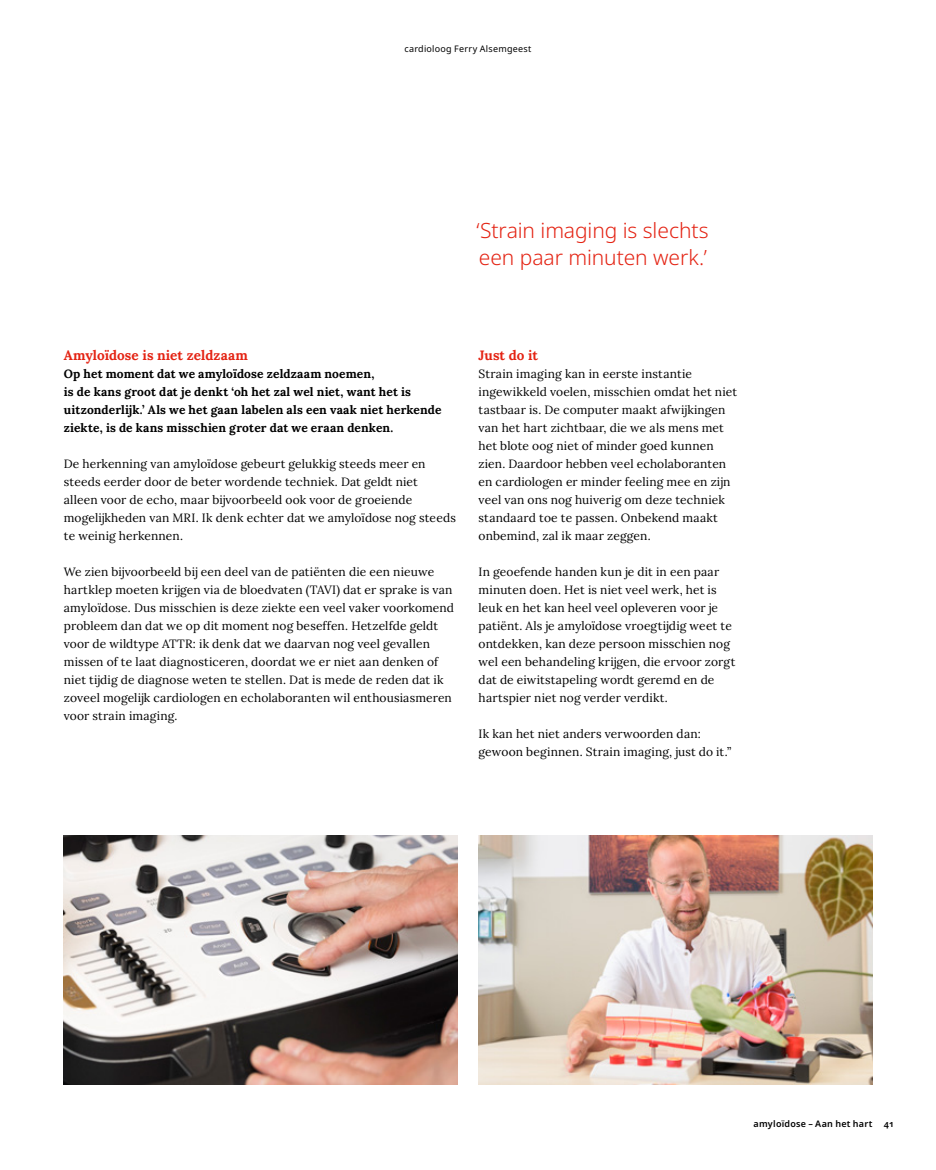
<style>
.page{position:relative;width:936px;height:1170px;background:#fff}
.page>*{position:absolute;margin:0;border:0;box-sizing:border-box;transform-origin:0 0}
.t1{font:300 21px/27px "Noto Sans";letter-spacing:-.005em;color:#e42313}
.t2{font:13.5px "Lora";letter-spacing:.005em;color:#e42313}
.t3{font:12px/18px "Lora";letter-spacing:.01em;color:#000}
.t4{font:9px "Noto Sans";letter-spacing:.03em;color:#000}
.t5{font:600 9px "Noto Sans";letter-spacing:.025em;color:#000}
</style>
<div class="page">
<img style="left:478px;top:835px;width:394px;height:249px">
<img style="left:64px;top:835px;width:393px;height:249px">
<p class="t4" style="left:404px;top:44px;width:129px">cardioloog Ferry Alsemgeest</p>
<h1 class="t1" style="left:476px;top:217px;width:234px">‘Strain imaging is slechts een paar minuten werk.’</h1>
<p class="t2" style="left:64px;top:345px;width:185px">Amyloïdose is niet zeldzaam</p>
<p class="t3" style="left:64px;top:364px;width:379px">Op het moment dat we amyloïdose zeldzaam noemen,<br>is de kans groot dat je denkt ‘oh het zal wel niet, want het is uitzonderlijk.’ Als we het gaan labelen als een vaak niet herkende ziekte, is de kans misschien groter dat we eraan denken.</p>
<p class="t3" style="left:64px;top:454px;width:393px">De herkenning van amyloïdose gebeurt gelukkig steeds meer en steeds eerder door de beter wordende techniek. Dat geldt niet<br>alleen voor de echo, maar bijvoorbeeld ook voor de groeiende mogelijkheden van MRI. Ik denk echter dat we amyloïdose nog steeds te weinig herkennen.</p>
<p class="t3" style="left:64px;top:562px;width:392px">We zien bijvoorbeeld bij een deel van de patiënten die een nieuwe hartklep moeten krijgen via de bloedvaten (TAVI) dat er sprake is van amyloïdose. Dus misschien is deze ziekte een veel vaker voorkomend probleem dan dat we op dit moment nog beseffen. Hetzelfde geldt voor de wildtype ATTR: ik denk dat we daarvan nog veel gevallen missen of te laat diagnosticeren, doordat we er niet aan denken of niet tijdig de diagnose weten te stellen. Dat is mede de reden dat ik zoveel mogelijk cardiologen en echolaboranten wil enthousiasmeren voor strain imaging.</p>
<p class="t2" style="left:478px;top:345px;width:61px">Just do it</p>
<p class="t3" style="left:478px;top:364px;width:260px">Strain imaging kan in eerste instantie ingewikkeld voelen, misschien omdat het niet tastbaar is. De computer maakt afwijkingen van het hart zichtbaar, die we als mens met het blote oog niet of minder goed kunnen zien. Daardoor hebben veel echolaboranten en cardiologen er minder feeling mee en zijn veel van ons nog huiverig om deze techniek standaard toe te passen. Onbekend maakt onbemind, zal ik maar zeggen.</p>
<p class="t3" style="left:478px;top:562px;width:258px">In geoefende handen kun je dit in een paar minuten doen. Het is niet veel werk, het is leuk en het kan heel veel opleveren voor je patiënt. Als je amyloïdose vroegtijdig weet te ontdekken, kan deze persoon misschien nog wel een behandeling krijgen, die ervoor zorgt dat de eiwitstapeling wordt geremd en de hartspier niet nog verder verdikt.</p>
<p class="t3" style="left:478px;top:724px;width:254px">Ik kan het niet anders verwoorden dan: gewoon beginnen. Strain imaging, just do it.”</p>
<p class="t5" style="left:753px;top:1118px;width:120px">amyloïdose – Aan het hart</p>
<p class="t5" style="left:883px;top:1118px;width:11px">41</p>
</div>
